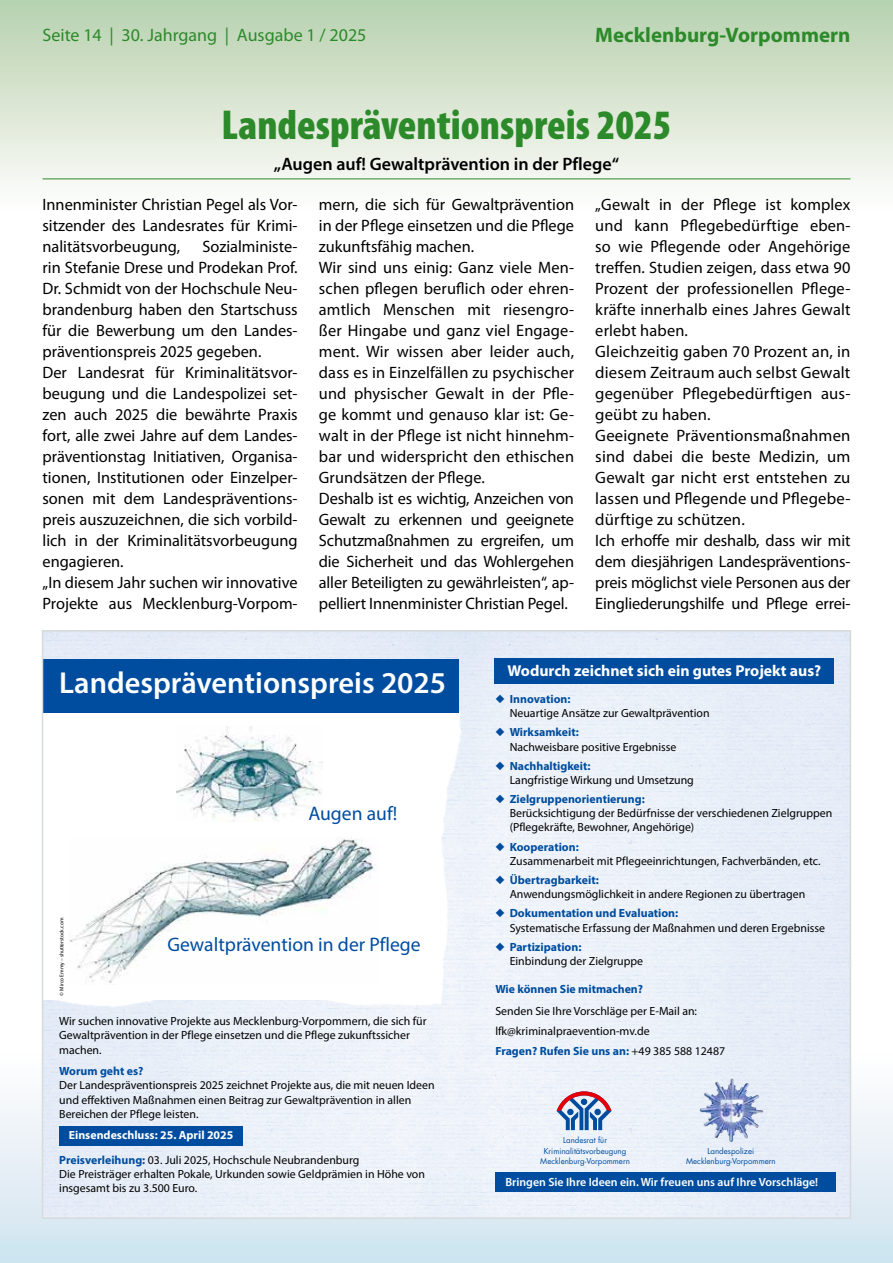
<style>
.page{position:relative;width:893px;height:1263px;background:#fff}
.page>*{position:absolute;margin:0;border:0;box-sizing:border-box;transform-origin:0 0}
.t1{font:900 condensed 42px "Myriad Pro";color:#2c8a2a}
.t2{font:600 30.45px "Myriad Pro";color:#fff}
.t3{font:700 21px "Myriad Pro";color:#2c8a2a}
.t4{font:19.65px "Myriad Pro";color:#004d9f}
.t5{font:600 18px "Myriad Pro";color:#000}
.t6{font:18px "Myriad Pro";color:#2c8a2a}
.t7{font:16.5px/21px "Myriad Pro";color:#000}
.t8{font:700 15.75px "Myriad Pro";color:#fff}
.t9{font:11.85px/14.2px "Myriad Pro";color:#000}
.t10{font:600 11.85px "Myriad Pro";color:#fff}
.t11{font:700 11.85px "Myriad Pro";color:#004d9f}
.t12{font:7.95px/10.4px "Futura";color:#004d9f;text-align:center}
.t13{font:5.4px "Myriad Pro";color:#000}
.s1{font-weight:700;color:#fff}
.s2{font-weight:700;color:#004d9f}
.s3{color:#004d9f}
</style>
<div class="page">
<svg style="left:0;top:1050px;width:893px;height:213px;background:#dae9f2"></svg>
<div style="left:0;top:0;width:893px;height:213px;background:linear-gradient(to bottom,#b8d1ae,#fdfcfb)"></div>
<hr style="left:43px;top:179px;width:807px;height:1px;background:#2c8a2a">
<img style="left:45px;top:633px;width:803px;height:583px">
<img style="left:45px;top:1000px;width:395px;height:12px">
<img style="left:410px;top:712px;width:53px;height:288px">
<div style="left:43px;top:713px;width:376px;height:287px;background:#fff"></div>
<img style="left:69px;top:837px;width:306px;height:146px">
<img style="left:176px;top:726px;width:147px;height:96px">
<div style="left:43px;top:659px;width:416px;height:53px;background:#004d9f"></div>
<div style="left:495px;top:1173px;width:341px;height:19px;background:#004d9f"></div>
<div style="left:59px;top:1126px;width:184px;height:20px;background:#004d9f"></div>
<div style="left:494px;top:659px;width:340px;height:25px;background:#004d9f"></div>
<img style="left:700px;top:1079px;width:32px;height:33px">
<svg style="left:557px;top:1091px;width:54px;height:39px;background:#9b9bbc"></svg>
<p class="t6" style="left:43px;top:24px;width:325px">Seite 14 | 30. Jahrgang | Ausgabe 1 / 2025</p>
<p class="t3" style="left:595px;top:21px;width:257px">Mecklenburg-Vorpommern</p>
<h1 class="t1" style="left:222px;top:98px;width:451px">Landespräventionspreis 2025</h1>
<p class="t5" style="left:274px;top:153px;width:347px">„Augen auf! Gewaltprävention in der Pflege“</p>
<p class="t7" style="left:43px;top:194px;width:257px;text-align:justify">Innenminister Christian Pegel als Vor&shy;sitzender des Landesrates für Krimi&shy;nalitätsvorbeugung,</p>
<p class="t7" style="left:319px;top:194px;width:257px">mern, die sich für Gewaltprävention in der Pflege einsetzen und die Pflege zukunftsfähig machen.<br>Wir sind uns einig: Ganz viele Men&shy;schen pflegen beruflich oder ehren&shy;amtlich Menschen mit riesengro&shy;ßer Hingabe und ganz viel Engage&shy;ment. Wir wissen aber leider auch, dass es in Einzelfällen zu psychischer und physischer Gewalt in der Pfle&shy;ge kommt und genauso klar ist: Ge&shy;walt in der Pflege ist nicht hinnehm&shy;bar und widerspricht den ethischen Grundsätzen der Pflege.<br>Deshalb ist es wichtig, Anzeichen von Gewalt zu erkennen und geeignete Schutzmaßnahmen zu ergreifen, um die Sicherheit und das Wohlergehen aller Beteiligten zu gewährleisten“, ap&shy;pelliert Innenminister Christian Pegel.</p>
<p class="t7" style="left:595px;top:194px;width:257px">„Gewalt in der Pflege ist komplex und kann Pflegebedürftige eben&shy;so wie Pflegende oder Angehörige treffen. Studien zeigen, dass etwa 90<br>Prozent der professionellen Pflege&shy;kräfte innerhalb eines Jahres Gewalt erlebt haben.<br>Gleichzeitig gaben 70 Prozent an, in diesem Zeitraum auch selbst Gewalt gegenüber Pflegebedürftigen aus&shy;geübt zu haben.<br>Geeignete Präventionsmaßnahmen sind dabei die beste Medizin, um Gewalt gar nicht erst entstehen zu lassen und Pflegende und Pflegebe&shy;dürftige zu schützen.<br>Ich erhoffe mir deshalb, dass wir mit dem diesjährigen Landespräventions&shy;preis möglichst viele Personen aus der Eingliederungshilfe und Pflege errei-</p>
<p class="t7" style="left:43px;top:236px;width:257px;text-indent:160px">Sozialministe&shy;rin Stefanie Drese und Prodekan Prof.<br>Dr. Schmidt von der Hochschule Neu&shy;brandenburg haben den Startschuss für die Bewerbung um den Landes&shy;präventionspreis 2025 gegeben.<br>Der Landesrat für Kriminalitätsvor&shy;beugung und die Landespolizei set&shy;zen auch 2025 die bewährte Praxis fort, alle zwei Jahre auf dem Landes&shy;präventionstag Initiativen, Organisa&shy;tionen, Institutionen oder Einzelper&shy;sonen mit dem Landespräventions&shy;preis auszuzeichnen, die sich vorbild&shy;lich in der Kriminalitätsvorbeugung engagieren.<br>„In diesem Jahr suchen wir innovative Projekte aus Mecklenburg-Vorpom-</p>
<h2 class="t2" style="left:59px;top:664px;width:388px">Landespräventionspreis 2025</h2>
<p class="t13" style="left:58px;top:995px;width:79px;rotate:-90deg">© Mirco Emmy – shutterstock.com</p>
<p class="t4" style="left:308px;top:801px;width:90px">Augen auf!</p>
<p class="t4" style="left:167px;top:933px;width:255px">Gewaltprävention in der Pflege</p>
<p class="t9" style="left:59px;top:1014px;width:369px">Wir suchen innovative Projekte aus Mecklenburg-Vorpommern, die sich für<br>Gewaltprävention in der Pflege einsetzen und die Pflege zukunftssicher machen.</p>
<p class="t11" style="left:59px;top:1063px;width:86px">Worum geht es?</p>
<p class="t9" style="left:59px;top:1078px;width:377px">Der Landespräventionspreis 2025 zeichnet Projekte aus, die mit neuen Ideen und effektiven Maßnahmen einen Beitrag zur Gewaltprävention in allen<br>Bereichen der Pflege leisten.</p>
<p class="t9" style="left:59px;top:1123px;width:302px;line-height:24.5px;text-indent:10px"><span class="s1">Einsendeschluss: 25. April 2025<br></span><span class="s2">Preisverleihung:</span> 03. Juli 2025, Hochschule Neubrandenburg</p>
<p class="t9" style="left:59px;top:1166px;width:367px">Die Preisträger erhalten Pokale, Urkunden sowie Geldprämien in Höhe von insgesamt bis zu 3.500 Euro.</p>
<p class="t8" style="left:507px;top:661px;width:315px">Wodurch zeichnet sich ein gutes Projekt aus?</p>
<p class="t9" style="left:510px;top:692px;width:201px;text-indent:-14px"><span class="s3">◆</span> <span class="s2">Innovation:<br></span>Neuartige Ansätze zur Gewaltprävention</p>
<p class="t9" style="left:510px;top:725px;width:168px;text-indent:-14px"><span class="s3">◆</span> <span class="s2">Wirksamkeit:<br></span>Nachweisbare positive Ergebnisse</p>
<p class="t9" style="left:510px;top:758px;width:186px;text-indent:-14px"><span class="s3">◆</span> <span class="s2">Nachhaltigkeit:<br></span>Langfristige Wirkung und Umsetzung</p>
<p class="t9" style="left:510px;top:792px;width:324px;text-indent:-14px"><span class="s3">◆</span> <span class="s2">Zielgruppenorientierung:<br></span>Berücksichtigung der Bedürfnisse der verschiedenen Zielgruppen (Pflegekräfte, Bewohner, Angehörige)</p>
<p class="t9" style="left:510px;top:839px;width:312px;text-indent:-14px"><span class="s3">◆</span> <span class="s2">Kooperation:<br></span>Zusammenarbeit mit Pflegeeinrichtungen, Fachverbänden, etc.</p>
<p class="t9" style="left:510px;top:873px;width:297px;text-indent:-14px"><span class="s3">◆</span> <span class="s2">Übertragbarkeit:<br></span>Anwendungsmöglichkeit in andere Regionen zu übertragen</p>
<p class="t9" style="left:510px;top:906px;width:317px;text-indent:-14px"><span class="s3">◆</span> <span class="s2">Dokumentation und Evaluation:<br></span>Systematische Erfassung der Maßnahmen und deren Ergebnisse</p>
<p class="t9" style="left:510px;top:939px;width:135px;text-indent:-14px"><span class="s3">◆</span> <span class="s2">Partizipation:<br></span>Einbindung der Zielgruppe</p>
<p class="t11" style="left:495px;top:981px;width:149px">Wie können Sie mitmachen?</p>
<p class="t9" style="left:495px;top:1000px;width:231px;line-height:20.1px">Senden Sie Ihre Vorschläge per E-Mail an: lfk@kriminalpraevention-mv.de<br><span class="s2">Fragen? Rufen Sie uns an:</span> +49 385 588 12487</p>
<p class="t12" style="left:540px;top:1135px;width:91px">Landesrat für<br>Kriminalitätsvorbeugung<br>Mecklenburg-Vorpommern</p>
<p class="t12" style="left:686px;top:1146px;width:91px">Landespolizei<br>Mecklenburg-Vorpommern</p>
<p class="t10" style="left:505px;top:1174px;width:314px">Bringen Sie Ihre Ideen ein. Wir freuen uns auf Ihre Vorschläge!</p>
</div>
